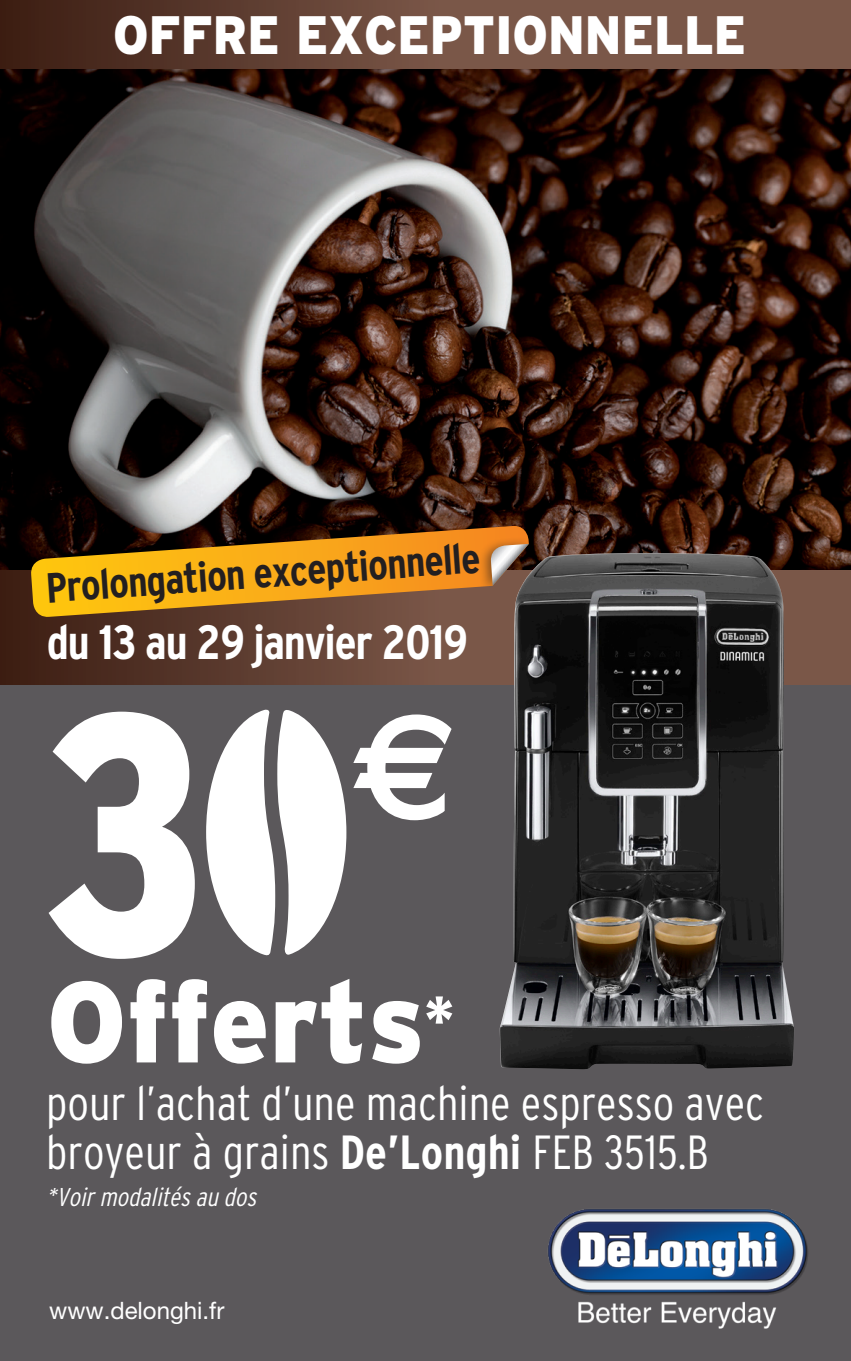
<style>
.page{position:relative;width:851px;height:1361px;background:#fff}
.page>*{position:absolute;margin:0;border:0;box-sizing:border-box;transform-origin:0 0}
.t1{font:900 condensed 342.3px "Interstate";color:#fff;scale:.92 1}
.t2{font:700 151.8px "Euro Sans";color:#fff;scale:.92 1}
.t3{font:900 114.6px "Interstate";color:#fff;scale:.95 1}
.t4{font:900 54px "Interstate";color:#fff;scale:.9 1}
.t5{font:300 condensed 48px/48.9px "Interstate";color:#fff}
.t6{font:700 condensed 48px "Interstate";letter-spacing:-.025em;color:#fff}
.t7{font:700 condensed 42.3px "Interstate";color:#231f20}
.t8{font:italic 300 condensed 25.8px "Interstate";color:#fff}
.t9{font:24px "Helvetica Neue LT Pro";color:#fff}
.s1{font-weight:700}
</style>
<div class="page">
<img style="left:0;top:69px;width:850px;height:502px">
<div style="left:0;top:672px;width:850px;height:689px;background:#5b585b"></div>
<svg style="left:0;top:0;width:850px;height:69px;background:#694739"></svg>
<svg style="left:0;top:571px;width:850px;height:113px;background:#613f32"></svg>
<img style="left:548px;top:1209px;width:260px;height:120px">
<svg style="left:30px;top:526px;width:498px;height:92px;background:#b57b1c"></svg>
<svg style="left:206px;top:709px;width:140px;height:247px"></svg>
<img style="left:499px;top:553px;width:295px;height:516px">
<p class="t4" style="left:113px;top:5px;width:705px">OFFRE EXCEPTIONNELLE</p>
<p class="t7" style="left:45px;top:564px;width:436px;rotate:-4deg">Prolongation exceptionnelle</p>
<p class="t6" style="left:47px;top:615px;width:423px">du 13 au 29 janvier 2019</p>
<p class="t1" style="left:41px;top:645px;width:181px">3</p>
<p class="t2" style="left:352px;top:677px;width:115px">$</p>
<p class="t3" style="left:47px;top:956px;width:430px">Offerts<sup>*</sup></p>
<p class="t5" style="left:46px;top:1078px;width:719px">pour l’achat d’une machine espresso avec broyeur à grains <span class="s1">De’Longhi</span> FEB 3515.B</p>
<p class="t8" style="left:46px;top:1183px;width:217px">*Voirmodalitésau dos</p>
<p class="t9" style="left:49px;top:1296px;width:177px">www.delonghi.fr</p>
</div>
